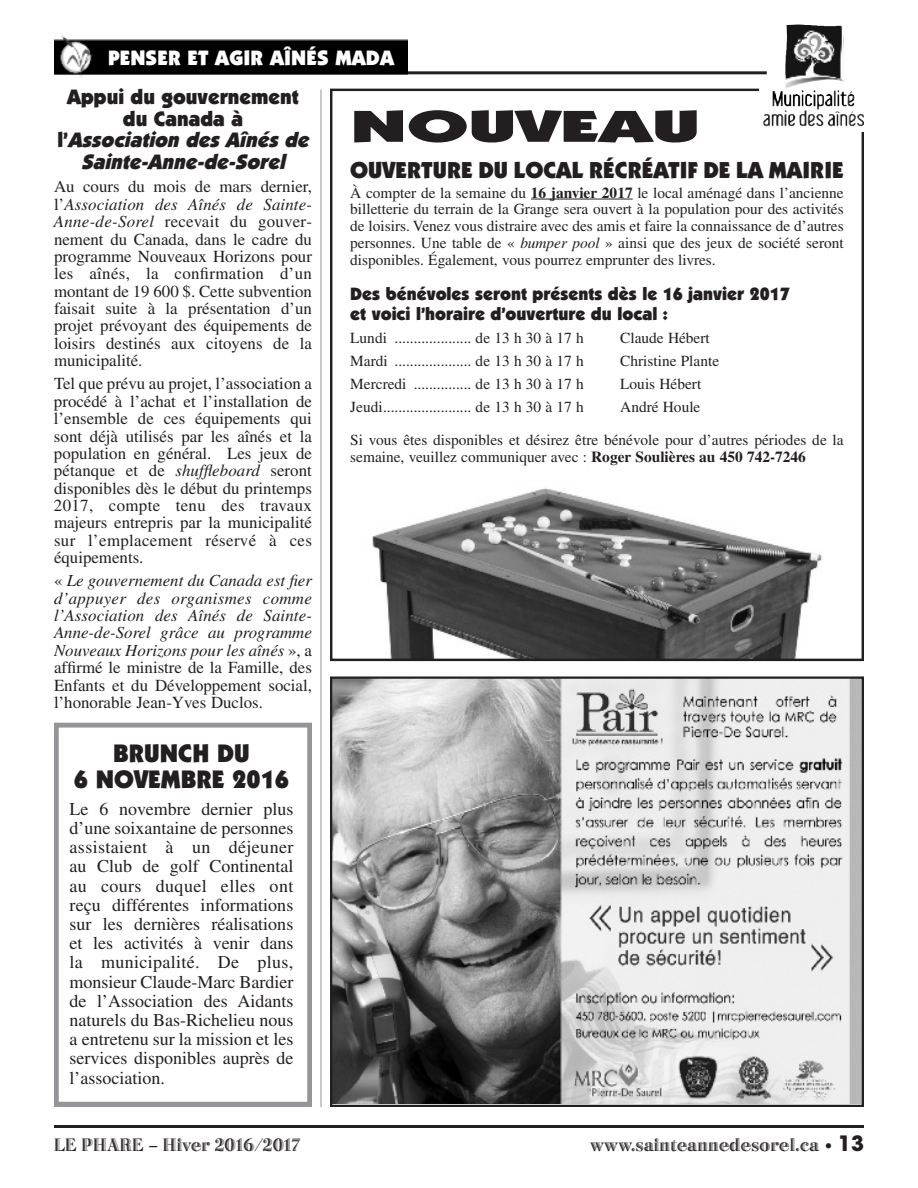
<style>
.page{position:relative;width:918px;height:1188px;background:#fff}
.page>*{position:absolute;margin:0;border:0;box-sizing:border-box;transform-origin:0 0}
.t1{font:900 45px "Itc Kabel";color:#231f20;scale:1.75 1}
.t2{font:900 25.5px/26.7px "Itc Kabel";color:#231f20;text-align:center}
.t3{font:900 23.25px "Itc Kabel";color:#231f20}
.t4{font:italic 900 21px/21.5px "Itc Kabel";color:#231f20;text-align:center}
.t5{font:900 21px "Itc Kabel";letter-spacing:.005em;color:#fff}
.t6{font:18.75px "Bertie Plain";color:#231f20}
.t7{font:18px/19.2px "Times";color:#231f20;text-align:justify}
.t8{font:900 18px/19.5px "Itc Kabel";color:#231f20}
.t9{font:16.8px/17.4px "Times";color:#231f20;text-align:justify}
.t10{font:italic 16.8px/17.4px "Times";color:#231f20;text-align:justify}
.t11{font:15.3px/16.8px "Times";color:#231f20;text-align:justify}
.s1{font-style:normal}
.s2{font-style:italic}
.s3{font-weight:700}
.s4{font-family:"Frutiger";font-size:15px}
.s5{font-family:"Avant Garde";font-weight:700;font-size:21px}
</style>
<div class="page">
<img style="left:372px;top:488px;width:450px;height:170px">
<hr style="left:54px;top:1125px;width:810px;height:3px;background:#231f20">
<div style="left:54px;top:723px;width:258px;height:384px;border:4px solid #939598"></div>
<img style="left:333px;top:679px;width:528px;height:425px">
<div style="left:330px;top:676px;width:534px;height:431px;border:2px solid #231f20"></div>
<hr style="left:54px;top:71px;width:713px;height:3px;background:#231f20">
<img style="left:54px;top:36px;width:354px;height:41px">
<hr style="left:321px;top:90px;width:1px;height:1017px;background:#939598">
<div style="left:330px;top:89px;width:534px;height:572px;border:2px solid #231f20"></div>
<hr style="left:531px;top:199px;width:102px;height:1px;background:#231f20">
<svg style="left:760px;top:89px;width:104px;height:43px"></svg>
<img style="left:773px;top:24px;width:82px;height:86px">
<h3 class="t5" style="left:108px;top:50px;width:288px">PENSER ET AGIR AÎNÉS MADA</h3>
<h3 class="t4" style="left:57px;top:88px;width:257px"><span class="s1">Appui du gouvernement du Canada à<br>l’</span>Association des Aînés de<br>Sainte-Anne-de-Sorel</h3>
<p class="t9" style="left:54px;top:180px;width:260px">Au cours du mois de mars dernier, l’<span class="s2">Association des Aînés de Sainte-Anne-de-Sorel</span> recevait du gouver&shy;nement du Canada, dans le cadre du programme Nouveaux Horizons pour les aînés, la confirmation d’un montant de 19 600 $. Cette subvention faisait suite à la présentation d’un projet prévoyant des équipements de loisirs destinés aux citoyens de la municipalité.</p>
<p class="t9" style="left:54px;top:377px;width:260px">Tel que prévu au projet, l’association a procédé à l’achat et l’installation de l’ensemble de ces équipements qui sont déjà utilisés par les aînés et la population en général. Les jeux de pétanque et de <span class="s2">shuffleboard</span> seront disponibles dès le début du printemps 2017, compte tenu des travaux majeurs entrepris par la municipalité sur l’emplacement réservé à ces équipements.</p>
<p class="t10" style="left:54px;top:574px;width:260px"><span class="s1">«</span> Le gouvernement du Canada est fier d’appuyer des organismes comme l’Association des Aînés de Sainte-Anne-de-Sorel grâce au programme Nouveaux Horizons pour les aînés <span class="s1">», a affirmé le ministre de la Famille, des Enfants et du Développement social, l’honorable Jean-Yves Duclos.</span></p>
<h2 class="t2" style="left:74px;top:742px;width:217px">BRUNCH DU<br>6 NOVEMBRE 2016</h2>
<p class="t7" style="left:70px;top:801px;width:225px">Le 6 novembre dernier plus d’une soixantaine de personnes assistaient à un déjeuner au Club de golf Continental au cours duquel elles ont reçu différentes informations sur les dernières réalisations et les activités à venir dans la municipalité. De plus, monsieur Claude-Marc Bardier de l’Association des Aidants naturels du Bas-Richelieu nous a entretenu sur la mission et les services disponibles auprès de l’association.</p>
<h1 class="t1" style="left:350px;top:110px;width:201px">NOUVEAU</h1>
<h3 class="t3" style="left:350px;top:162px;width:495px">OUVERTURE DU LOCAL RÉCRÉATIF DE LA MAIRIE</h3>
<p class="t11" style="left:350px;top:186px;width:495px">À compter de la semaine du <span class="s3">16 janvier 2017</span> le local aménagé dans l’ancienne billetterie du terrain de la Grange sera ouvert à la population pour des activités de loisirs. Venez vous distraire avec des amis et faire la connaissance de d’autres personnes. Une table de « <span class="s2">bumper pool</span> » ainsi que des jeux de société seront disponibles. Également, vous pourrez emprunter des livres.</p>
<p class="t8" style="left:350px;top:286px;width:441px">Des bénévoles seront présents dès le 16 janvier 2017 et voici l’horaire d’ouverture du local :</p>
<p class="t11" style="left:350px;top:331px;width:235px">Lundi .................... de 13 h 30 à 17 h</p>
<p class="t11" style="left:620px;top:331px;width:91px">Claude Hébert</p>
<p class="t11" style="left:350px;top:354px;width:235px">Mardi .................... de 13 h 30 à 17 h</p>
<p class="t11" style="left:620px;top:354px;width:100px">Christine Plante</p>
<p class="t11" style="left:350px;top:377px;width:235px">Mercredi ............... de 13 h 30 à 17 h</p>
<p class="t11" style="left:620px;top:377px;width:83px">Louis Hébert</p>
<p class="t11" style="left:350px;top:400px;width:235px">Jeudi....................... de 13 h 30 à 17 h</p>
<p class="t11" style="left:350px;top:392px;width:495px;line-height:33px;text-indent:270px">André Houle<br>Si vous êtes disponibles et désirez être bénévole pour d’autres périodes de la</p>
<p class="t11" style="left:350px;top:450px;width:457px">semaine, veuillez communiquer avec : <span class="s3">Roger Soulières au 450 742-7246</span></p>
<p class="t6" style="left:54px;top:1139px;width:248px">LE PHARE – Hiver 2016/2017</p>
<p class="t6" style="left:590px;top:1139px;width:275px">www.sainteannedesorel.ca <span class="s4">•</span> <span class="s5">13</span></p>
</div>
